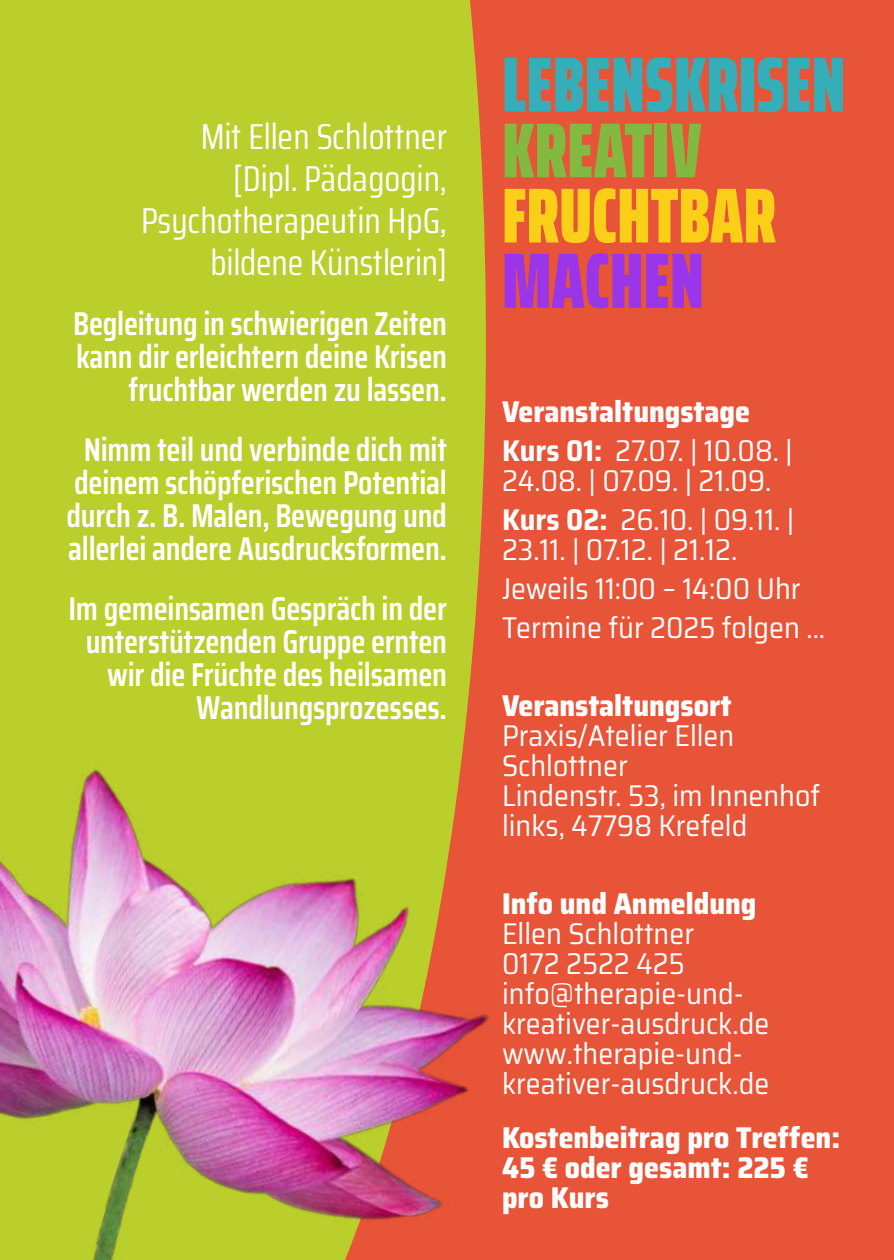
<style>
.page{position:relative;width:894px;height:1260px;background:#fff}
.page>*{position:absolute;margin:0;border:0;box-sizing:border-box;transform-origin:0 0}
.t1{font:900 extra-condensed 78px "Saira";color:#34afba}
.t2{font:900 extra-condensed 78px "Saira";color:#facf18}
.t3{font:900 extra-condensed 78px "Saira";color:#81b941}
.t4{font:900 extra-condensed 78px "Saira";color:#9a35ea}
.t5{font:36px/42px "Saira Condensed";color:#fff;text-align:right}
.t6{font:600 33px/33px "Saira Condensed";letter-spacing:-.01em;color:#fff;text-align:right}
.t7{font:semi-condensed 30px/30px "Saira";color:#fff}
.t8{font:800 semi-condensed 30px/30px "Saira";color:#fff}
.s1{font-weight:700}
.s2{font-weight:400}
</style>
<div class="page">
<div style="left:0;top:0;width:893px;height:1259px;background:#e75437"></div>
<div style="left:0;top:0;width:486px;height:530px;background:#bace2c"></div>
<img style="left:0;top:530px;width:490px;height:729px">
<p class="t5" style="left:141px;top:115px;width:307px">Mit Ellen Schlottner [Dipl. Pädagogin,<br>Psychotherapeutin HpG, bildene Künstlerin]</p>
<p class="t6" style="left:73px;top:307px;width:375px">Begleitung in schwierigen Zeiten kann dir erleichtern deine Krisen fruchtbar werden zu lassen.</p>
<p class="t6" style="left:67px;top:433px;width:382px;text-align:center">Nimm teil und verbinde dich mit deinem schöpferischen Potential durch z. B. Malen, Bewegung und allerlei andere Ausdrucksformen.</p>
<p class="t6" style="left:68px;top:592px;width:380px">Im gemeinsamen Gespräch in der unterstützenden Gruppe ernten wir die Früchte des heilsamen<br>Wandlungsprozesses.</p>
<h1 class="t1" style="left:502px;top:23px;width:345px">LEBENSKRISEN</h1>
<h1 class="t3" style="left:502px;top:89px;width:201px">KREATIV</h1>
<h1 class="t2" style="left:502px;top:154px;width:276px">FRUCHTBAR</h1>
<h1 class="t4" style="left:502px;top:219px;width:203px">MACHEN</h1>
<p class="t8" style="left:502px;top:392px;width:292px;line-height:39px">Veranstaltungstage<br><span class="s1">Kurs 01:</span> <span class="s2">27.07. | 10.08. |</span></p>
<p class="t7" style="left:502px;top:461px;width:294px;line-height:39px">24.08. | 07.09. | 21.09.<br><span class="s1">Kurs 02:</span> 26.10. | 09.11. |</p>
<p class="t7" style="left:502px;top:530px;width:324px;line-height:39px">23.11. | 07.12. | 21.12.<br>Jeweils 11:00 – 14:00 Uhr<br>Termine für 2025 folgen ...</p>
<p class="t8" style="left:502px;top:690px;width:231px">Veranstaltungsort</p>
<p class="t7" style="left:502px;top:720px;width:320px">Praxis/Atelier Ellen<br>Schlottner<br>Lindenstr. 53, im Innenhof links, 47798 Krefeld</p>
<p class="t8" style="left:502px;top:888px;width:256px">Info und Anmeldung</p>
<p class="t7" style="left:502px;top:918px;width:269px">Ellen Schlottner<br>0172 2522 425 info@therapie-und&shy;kreativer-ausdruck.de www.therapie-und&shy;kreativer-ausdruck.de</p>
<p class="t8" style="left:502px;top:1122px;width:339px">Kostenbeitrag pro Treffen:<br>45 € oder gesamt: 225 € pro Kurs</p>
</div>
